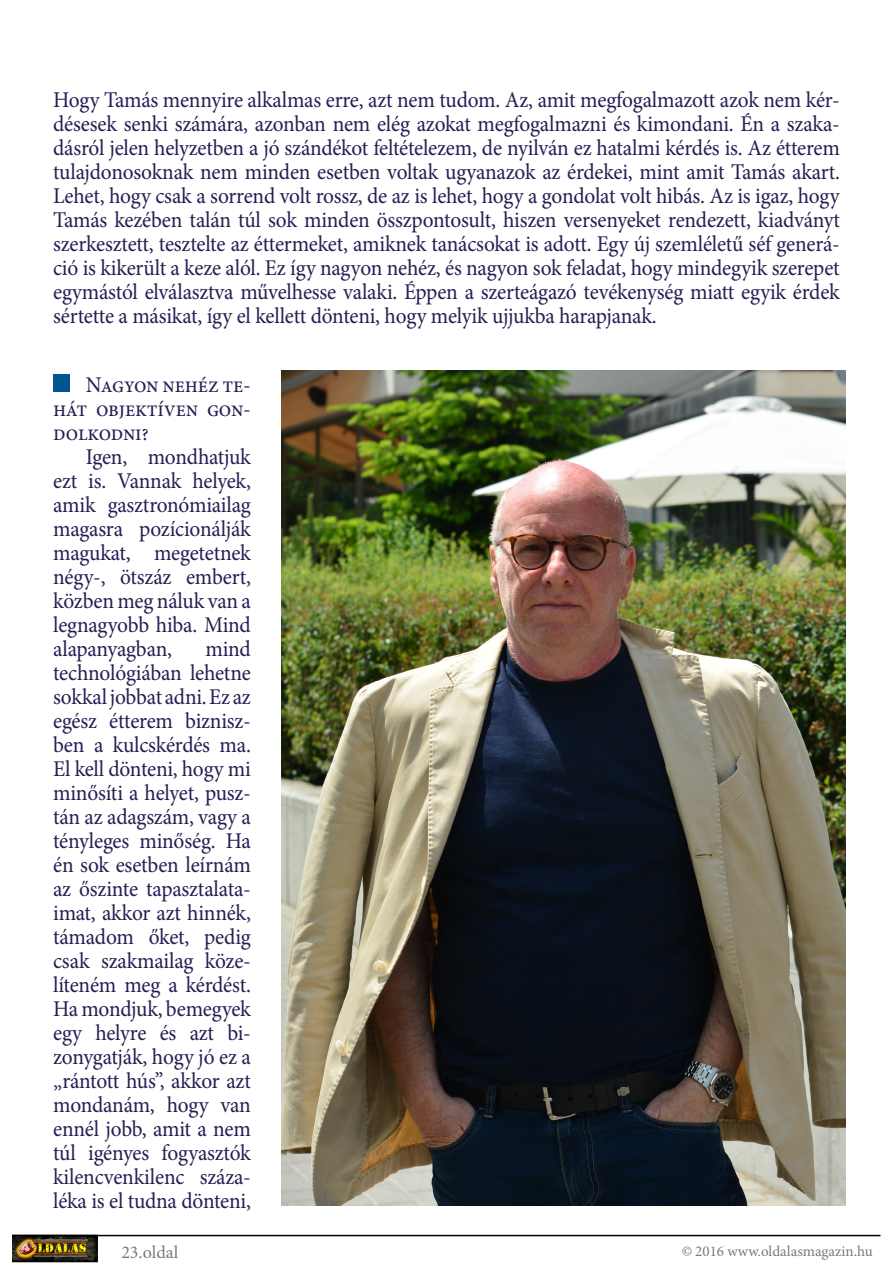
<style>
.page{position:relative;width:893px;height:1263px;background:#fff}
.page>*{position:absolute;margin:0;border:0;box-sizing:border-box;transform-origin:0 0}
.t1{font:22.5px/24px "Minion Pro";letter-spacing:-.01em;color:#281d53;text-align:justify;scale:.95 1}
.t2{font:18px "Minion Pro";color:#231f20}
.t3{font:15px "Minion Pro";color:#231f20}
</style>
<div class="page">
<img style="left:12px;top:1236px;width:86px;height:27px">
<hr style="left:12px;top:1235px;width:868px;height:1px;background:#000">
<img style="left:281px;top:370px;width:564px;height:835px">
<div style="left:53px;top:375px;width:17px;height:17px;background:#005690"></div>
<p class="t1" style="left:53px;top:88px;width:830px">Hogy Tamás mennyire alkalmas erre, azt nem tudom. Az, amit megfogalmazott azok nem kér&shy;désesek senki számára, azonban nem elég azokat megfogalmazni és kimondani. Én a szaka&shy;dásról jelen helyzetben a jó szándékot feltételezem, de nyilván ez hatalmi kérdés is. Az étterem tulajdonosoknak nem minden esetben voltak ugyanazok az érdekei, mint amit Tamás akart.<br>Lehet, hogy csak a sorrend volt rossz, de az is lehet, hogy a gondolat volt hibás. Az is igaz, hogy Tamás kezében talán túl sok minden összpontosult, hiszen versenyeket rendezett, kiadványt szerkesztett, tesztelte az éttermeket, amiknek tanácsokat is adott. Egy új szemléletű séf generá&shy;ció is kikerült a keze alól. Ez így nagyon nehéz, és nagyon sok feladat, hogy mindegyik szerepet egymástól elválasztva művelhesse valaki. Éppen a szerteágazó tevékenység miatt egyik érdek sértette a másikat, így el kellett dönteni, hogy melyik ujjukba harapjanak.</p>
<p class="t1" style="left:53px;top:373px;width:210px;text-indent:33px">Nagyon nehéz te&shy;hát objektíven gon&shy;dolkodni?</p>
<p class="t1" style="left:53px;top:445px;width:210px;text-indent:33px">Igen, mondhatjuk ezt is. Vannak helyek, amik gasztronómiailag magasra pozícionálják magukat, megetetnek négy-, ötszáz embert, közben meg náluk van a legnagyobb hiba. Mind alapanyagban,</p>
<p class="t1" style="left:53px;top:637px;width:210px;text-indent:152px">mind technológiában lehetne sokkal jobbat adni. Ez az egész étterem biznisz&shy;ben a kulcskérdés ma.<br>El kell dönteni, hogy mi minősíti a helyet, pusz&shy;tán az adagszám, vagy a tényleges minőség. Ha én sok esetben leírnám az őszinte tapasztalata&shy;imat, akkor azt hinnék, támadom őket, pedig csak szakmailag köze&shy;líteném meg a kérdést.<br>Ha mondjuk, bemegyek egy helyre és azt bi&shy;zonygatják, hogy jó ez a „rántott hús”, akkor azt mondanám, hogy van ennél jobb, amit a nem túl igényes fogyasztók kilencvenkilenc száza&shy;léka is el tudna dönteni,</p>
<p class="t2" style="left:121px;top:1240px;width:59px">23.oldal</p>
<p class="t3" style="left:681px;top:1241px;width:193px">© 2016 www.oldalasmagazin.hu</p>
</div>
